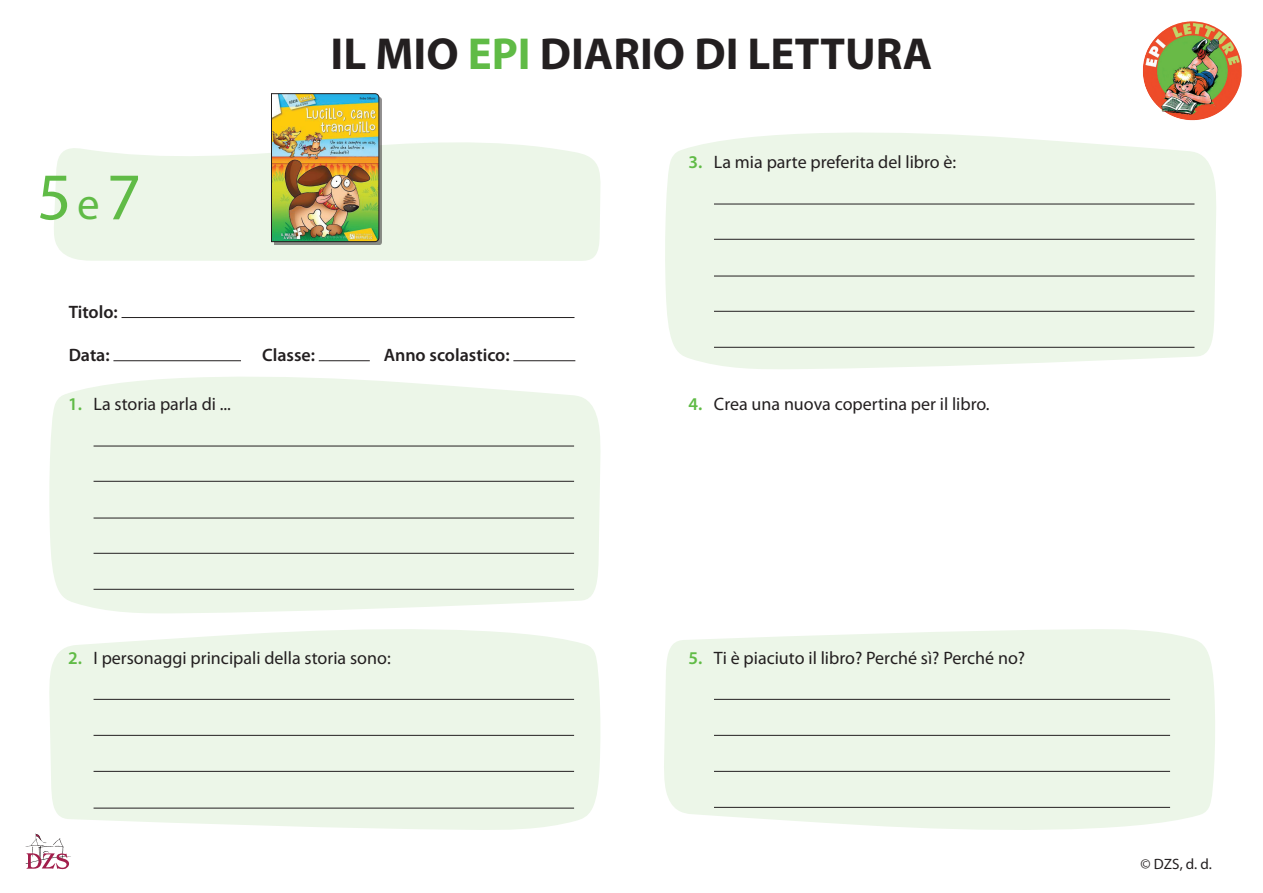
<style>
.page{position:relative;width:1263px;height:893px;background:#fff}
.page>*{position:absolute;margin:0;border:0;box-sizing:border-box;transform-origin:0 0}
.t1{font:67.05px "Myriad Pro";color:#60bb46}
.t2{font:700 45px "Myriad Pro";color:#231f20}
.t3{font:18px "Myriad Pro";color:#231f20}
.t4{font:600 18px "Myriad Pro";color:#231f20}
.t5{font:15px "Myriad Pro";color:#231f20}
.s1{color:#60bb46}
.s2{font-size:45px}
.s3{font-weight:600;color:#60bb46}
</style>
<div class="page">
<svg style="left:54px;top:142px;width:546px;height:119px;background:#edf6e9"></svg>
<svg style="left:25px;top:833px;width:46px;height:36px"></svg>
<div style="left:274px;top:96px;width:108px;height:149px;background:#231f20;opacity:.5"></div>
<img style="left:271px;top:93px;width:108px;height:149px">
<img style="left:1143px;top:21px;width:46px;height:99px">
<svg style="left:49px;top:377px;width:552px;height:236px;background:#ecf5e8"></svg>
<svg style="left:665px;top:132px;width:551px;height:237px;background:#ebf5e8"></svg>
<svg style="left:49px;top:629px;width:552px;height:201px;background:#ecf5e8"></svg>
<svg style="left:664px;top:629px;width:551px;height:201px;background:#ecf6e8"></svg>
<hr style="left:94px;top:699px;width:480px;height:1px;background:#231f20">
<hr style="left:94px;top:735px;width:480px;height:1px;background:#231f20">
<hr style="left:94px;top:771px;width:480px;height:1px;background:#231f20">
<hr style="left:94px;top:808px;width:480px;height:1px;background:#231f20">
<hr style="left:94px;top:446px;width:480px;height:1px;background:#231f20">
<hr style="left:94px;top:481px;width:480px;height:1px;background:#231f20">
<hr style="left:94px;top:518px;width:480px;height:1px;background:#231f20">
<hr style="left:94px;top:553px;width:480px;height:1px;background:#231f20">
<hr style="left:94px;top:589px;width:480px;height:1px;background:#231f20">
<hr style="left:714px;top:204px;width:480px;height:1px;background:#231f20">
<hr style="left:714px;top:239px;width:480px;height:1px;background:#231f20">
<hr style="left:714px;top:276px;width:480px;height:1px;background:#231f20">
<hr style="left:714px;top:311px;width:480px;height:1px;background:#231f20">
<hr style="left:714px;top:347px;width:480px;height:1px;background:#231f20">
<hr style="left:122px;top:317px;width:452px;height:1px;background:#231f20">
<hr style="left:113px;top:360px;width:128px;height:1px;background:#231f20">
<hr style="left:319px;top:360px;width:51px;height:1px;background:#231f20">
<hr style="left:513px;top:360px;width:62px;height:1px;background:#231f20">
<hr style="left:714px;top:699px;width:456px;height:1px;background:#231f20">
<hr style="left:714px;top:735px;width:456px;height:1px;background:#231f20">
<hr style="left:714px;top:771px;width:456px;height:1px;background:#231f20">
<hr style="left:714px;top:807px;width:456px;height:1px;background:#231f20">
<h2 class="t2" style="left:330px;top:24px;width:603px">IL MIO <span class="s1">EPI</span> DIARIO DI LETTURA</h2>
<h1 class="t1" style="left:37px;top:155px;width:105px">5<span class="s2">e</span>7</h1>
<p class="t4" style="left:69px;top:300px;width:51px">Titolo:</p>
<p class="t4" style="left:69px;top:344px;width:43px">Data:</p>
<p class="t4" style="left:262px;top:344px;width:54px">Classe:</p>
<p class="t4" style="left:384px;top:344px;width:127px">Anno scolastico:</p>
<p class="t3" style="left:68px;top:392px;width:164px"><span class="s3">1.</span> La storia parla di ...</p>
<p class="t3" style="left:68px;top:647px;width:324px"><span class="s3">2.</span> I personaggi principali della storia sono:</p>
<p class="t3" style="left:688px;top:150px;width:269px"><span class="s3">3.</span> La mia parte preferita del libro è:</p>
<p class="t3" style="left:688px;top:392px;width:303px"><span class="s3">4.</span> Crea una nuova copertina per il libro.</p>
<p class="t3" style="left:688px;top:647px;width:338px"><span class="s3">5.</span> Ti è piaciuto il libro? Perché sì? Perché no?</p>
<p class="t5" style="left:1141px;top:854px;width:73px">© DZS, d. d.</p>
</div>
